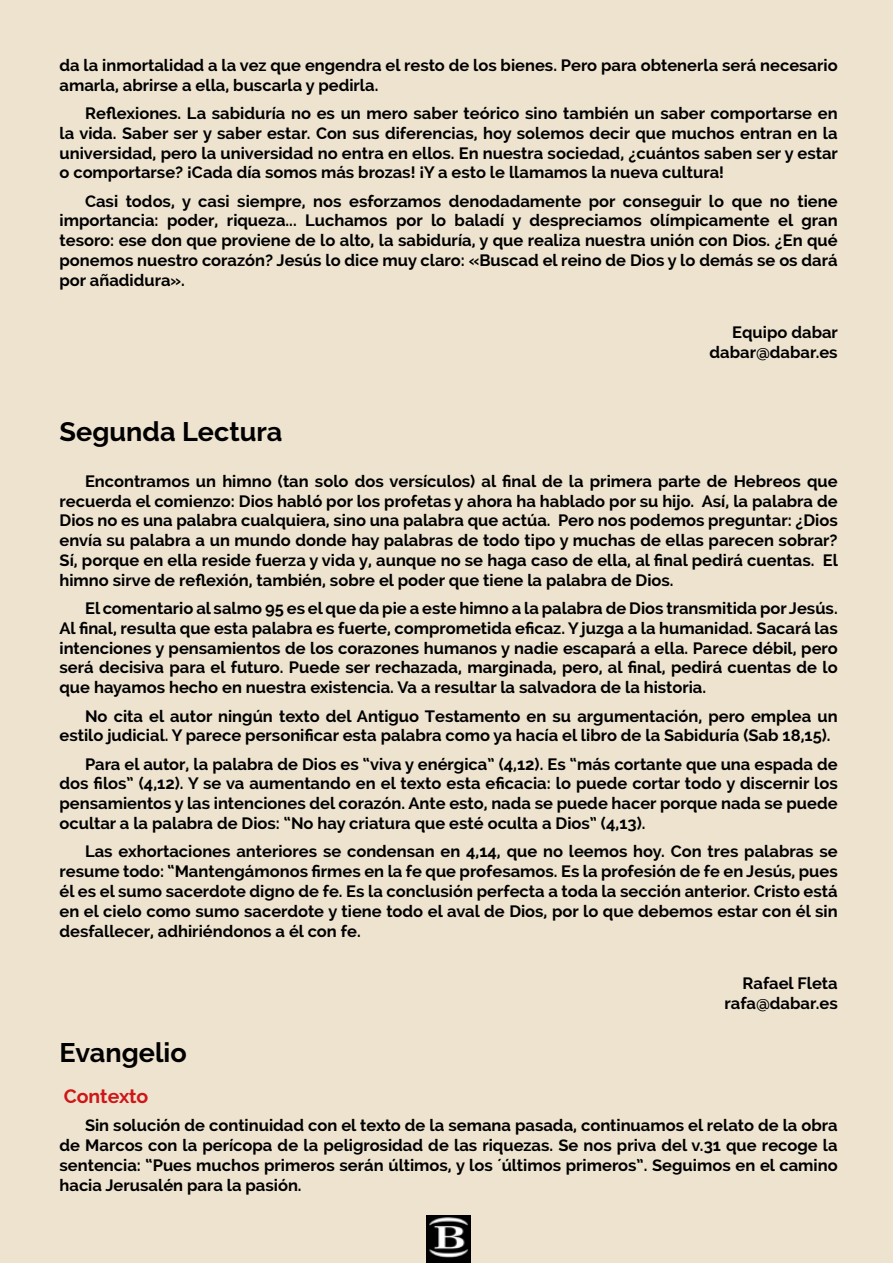
<style>
.page{position:relative;width:893px;height:1263px;background:#ede3cf}
.page>*{position:absolute;margin:0;border:0;box-sizing:border-box;transform-origin:0 0}
.t1{font:700 27px "Raleway";color:#000}
.t2{font:700 19.5px "Raleway";color:#cd1719}
.t3{font:700 16.5px/19.8px "Raleway";color:#000;text-align:justify}
</style>
<div class="page">
<img style="left:427px;top:1216px;width:44px;height:47px">
<p class="t3" style="left:60px;top:55px;width:780px">da la inmortalidad a la vez que engendra el resto de los bienes. Pero para obtenerla será necesario amarla, abrirse a ella, buscarla y pedirla.</p>
<p class="t3" style="left:60px;top:103px;width:780px;text-indent:26px">Reflexiones. La sabiduría no es un mero saber teórico sino también un saber comportarse en la vida. Saber ser y saber estar. Con sus diferencias, hoy solemos decir que muchos entran en la universidad, pero la universidad no entra en ellos. En nuestra sociedad, ¿cuántos saben ser y estar o comportarse? ¡Cada día somos más brozas! ¡Y a esto le llamamos la nueva cultura!</p>
<p class="t3" style="left:60px;top:191px;width:780px;text-indent:26px">Casi todos, y casi siempre, nos esforzamos denodadamente por conseguir lo que no tiene importancia: poder, riqueza... Luchamos por lo baladí y despreciamos olímpicamente el gran tesoro: ese don que proviene de lo alto, la sabiduría, y que realiza nuestra unión con Dios. ¿En qué ponemos nuestro corazón? Jesús lo dice muy claro: «Buscad el reino de Dios y lo demás se os dará por añadidura».</p>
<p class="t3" style="left:709px;top:323px;width:130px;text-align:right">Equipo dabar dabar@dabar.es</p>
<h1 class="t1" style="left:60px;top:416px;width:224px">Segunda Lectura</h1>
<p class="t3" style="left:60px;top:471px;width:780px;text-indent:26px">Encontramos un himno (tan solo dos versículos) al final de la primera parte de Hebreos que recuerda el comienzo: Dios habló por los profetas y ahora ha hablado por su hijo. Así, la palabra de Dios no es una palabra cualquiera, sino una palabra que actúa. Pero nos podemos preguntar: ¿Dios envía su palabra a un mundo donde hay palabras de todo tipo y muchas de ellas parecen sobrar?<br>Sí, porque en ella reside fuerza y vida y, aunque no se haga caso de ella, al final pedirá cuentas. El himno sirve de reflexión, también, sobre el poder que tiene la palabra de Dios.</p>
<p class="t3" style="left:60px;top:598px;width:780px;text-indent:26px">El comentario al salmo 95 es el que da pie a este himno a la palabra de Dios transmitida por Jesús.<br>Al final, resulta que esta palabra es fuerte, comprometida eficaz. Y juzga a la humanidad. Sacará las intenciones y pensamientos de los corazones humanos y nadie escapará a ella. Parece débil, pero será decisiva para el futuro. Puede ser rechazada, marginada, pero, al final, pedirá cuentas de lo que hayamos hecho en nuestra existencia. Va a resultar la salvadora de la historia.</p>
<p class="t3" style="left:60px;top:706px;width:780px;text-indent:26px">No cita el autor ningún texto del Antiguo Testamento en su argumentación, pero emplea un estilo judicial. Y parece personificar esta palabra como ya hacía el libro de la Sabiduría (Sab 18,15).</p>
<p class="t3" style="left:60px;top:754px;width:780px;text-indent:26px">Para el autor, la palabra de Dios es “viva y enérgica” (4,12). Es “más cortante que una espada de dos filos” (4,12). Y se va aumentando en el texto esta eficacia: lo puede cortar todo y discernir los pensamientos y las intenciones del corazón. Ante esto, nada se puede hacer porque nada se puede ocultar a la palabra de Dios: “No hay criatura que esté oculta a Dios” (4,13).</p>
<p class="t3" style="left:60px;top:842px;width:780px;text-indent:26px">Las exhortaciones anteriores se condensan en 4,14, que no leemos hoy. Con tres palabras se resume todo: “Mantengámonos firmes en la fe que profesamos. Es la profesión de fe en Jesús, pues él es el sumo sacerdote digno de fe. Es la conclusión perfecta a toda la sección anterior. Cristo está en el cielo como sumo sacerdote y tiene todo el aval de Dios, por lo que debemos estar con él sin desfallecer, adhiriéndonos a él con fe.</p>
<p class="t3" style="left:725px;top:973px;width:115px;text-align:right">Rafael Fleta rafa@dabar.es</p>
<h1 class="t1" style="left:60px;top:1037px;width:129px">Evangelio</h1>
<p class="t2" style="left:64px;top:1085px;width:86px">Contexto</p>
<p class="t3" style="left:60px;top:1115px;width:780px;text-indent:26px">Sin solución de continuidad con el texto de la semana pasada, continuamos el relato de la obra de Marcos con la perícopa de la peligrosidad de las riquezas. Se nos priva del v.31 que recoge la sentencia: “Pues muchos primeros serán últimos, y los ´últimos primeros”. Seguimos en el camino hacia Jerusalén para la pasión.</p>
</div>
